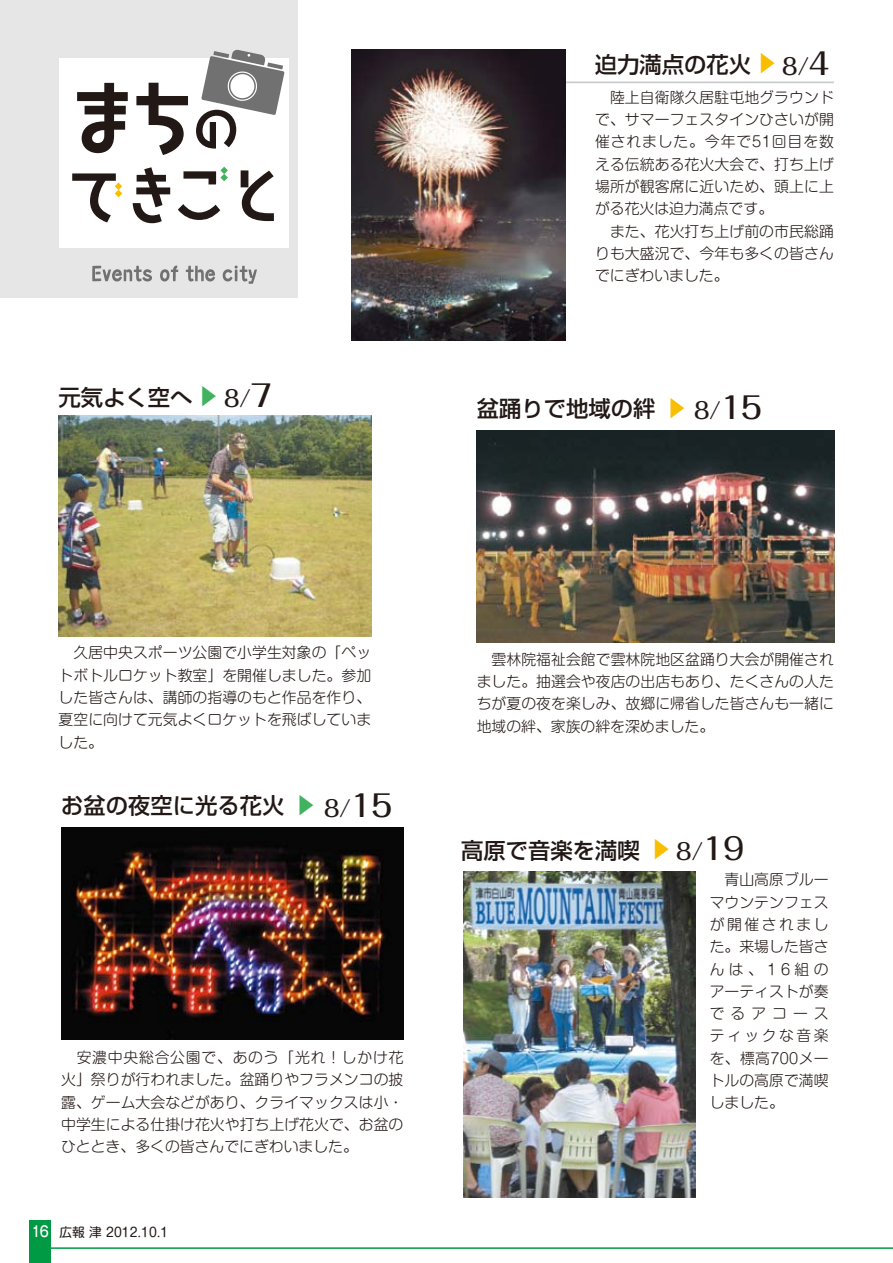
<style>
.page{position:relative;width:893px;height:1263px;background:#fff}
.page>*{position:absolute;margin:0;border:0;box-sizing:border-box;transform-origin:0 0}
.t1{font:500 22.5px "Folk Pro";color:#221815}
.t2{font:500 22.35px "Shin Go Pr 5";color:#221815}
.t3{font:500 22.35px "Shin Go Pr 5";color:#fabe00}
.t4{font:500 22.35px "Shin Go Pr 5";color:#41b25d}
.t5{font:300 14.85px/22.4px "Shin M Go Pro";letter-spacing:.005em;color:#221815;text-align:justify}
.t6{font:12.75px "Shin M Go Pro";color:#221815}
.s1{font-size:30px}
.s2{font-family:"Gothic MB101 Pr 5";font-weight:500;font-size:14.85px;color:#fff}
</style>
<div class="page">
<div style="left:30px;top:1220px;width:21px;height:43px;background:#094"></div>
<hr style="left:40px;top:1247px;width:853px;height:2px;background:#094">
<div style="left:0;top:0;width:298px;height:298px;background:#e6e6e6"></div>
<div style="left:60px;top:58px;width:229px;height:190px;background:#fff"></div>
<svg style="left:92px;top:266px;width:60px;height:15px"></svg>
<svg style="left:160px;top:265px;width:18px;height:16px"></svg>
<svg style="left:186px;top:266px;width:29px;height:15px"></svg>
<svg style="left:223px;top:266px;width:34px;height:18px"></svg>
<svg style="left:77px;top:83px;width:51px;height:70px"></svg>
<svg style="left:136px;top:83px;width:52px;height:72px"></svg>
<svg style="left:196px;top:49px;width:88px;height:100px"></svg>
<svg style="left:133px;top:167px;width:37px;height:56px"></svg>
<svg style="left:241px;top:170px;width:33px;height:51px"></svg>
<svg style="left:72px;top:173px;width:50px;height:49px"></svg>
<svg style="left:178px;top:167px;width:50px;height:53px"></svg>
<img style="left:61px;top:827px;width:343px;height:212px">
<img style="left:477px;top:430px;width:357px;height:212px">
<img style="left:59px;top:415px;width:312px;height:221px">
<hr style="left:566px;top:81px;width:268px;height:2px;background:#c9caca">
<img style="left:352px;top:50px;width:214px;height:291px">
<img style="left:464px;top:872px;width:231px;height:326px">
<h2 class="t2" style="left:58px;top:379px;width:135px">元気よく空へ</h2>
<h1 class="t1" style="left:224px;top:380px;width:49px">8/<span class="s1">7</span></h1>
<h2 class="t4" style="left:226px;top:385px;width:24px;rotate:90deg">▲</h2>
<h2 class="t2" style="left:595px;top:46px;width:158px">迫力満点の花火</h2>
<h1 class="t1" style="left:782px;top:47px;width:49px">8/<span class="s1">4</span></h1>
<h2 class="t3" style="left:785px;top:52px;width:24px;rotate:90deg">▲</h2>
<p class="t5" style="left:595px;top:84px;width:240px;text-align:left">　陸上自衛隊久居駐屯地グラウンドで、サマーフェスタインひさいが開催されました。今年で51回目を数える伝統ある花火大会で、打ち上げ場所が観客席に近いため、頭上に上がる花火は迫力満点です。<br>　また、花火打ち上げ前の市民総踊りも大盛況で、今年も多くの皆さんでにぎわいました。</p>
<h2 class="t2" style="left:477px;top:390px;width:180px">盆踊りで地域の絆</h2>
<h1 class="t1" style="left:694px;top:392px;width:69px">8/<span class="s1">15</span></h1>
<h2 class="t3" style="left:695px;top:397px;width:24px;rotate:90deg">▲</h2>
<p class="t5" style="left:59px;top:640px;width:314px">　久居中央スポーツ公園で小学生対象の「ペットボトルロケット教室」を開催しました。参加した皆さんは、講師の指導のもと作品を作り、夏空に向けて元気よくロケットを飛ばしていました。</p>
<h2 class="t2" style="left:61px;top:787px;width:225px">お盆の夜空に光る花火</h2>
<h1 class="t1" style="left:324px;top:789px;width:69px">8/<span class="s1">15</span></h1>
<h2 class="t4" style="left:324px;top:794px;width:24px;rotate:90deg">▲</h2>
<p class="t5" style="left:61px;top:1044px;width:344px">　安濃中央総合公園で、あのう「光れ！しかけ花火」祭りが行われました。盆踊りやフラメンコの披露、ゲーム大会などがあり、クライマックスは小・中学生による仕掛け花火や打ち上げ花火で、お盆のひととき、多くの皆さんでにぎわいました。</p>
<p class="t6" style="left:32px;top:1222px;width:138px"><span class="s2">16</span> 広報 津 2012.10.1</p>
<p class="t5" style="left:477px;top:646px;width:359px">　雲林院福祉会館で雲林院地区盆踊り大会が開催されました。抽選会や夜店の出店もあり、たくさんの人たちが夏の夜を楽しみ、故郷に帰省した皆さんも一緒に地域の絆、家族の絆を深めました。</p>
<h2 class="t2" style="left:461px;top:832px;width:180px">高原で音楽を満喫</h2>
<h1 class="t1" style="left:676px;top:832px;width:69px">8/<span class="s1">19</span></h1>
<h2 class="t3" style="left:679px;top:838px;width:24px;rotate:90deg">▲</h2>
<p class="t5" style="left:710px;top:867px;width:121px">　青山高原ブルーマウンテンフェスが開催されました。来場した皆さんは、16組のアーティストが奏でるアコースティックな音楽を、標高700メートルの高原で満喫しました。</p>
</div>
